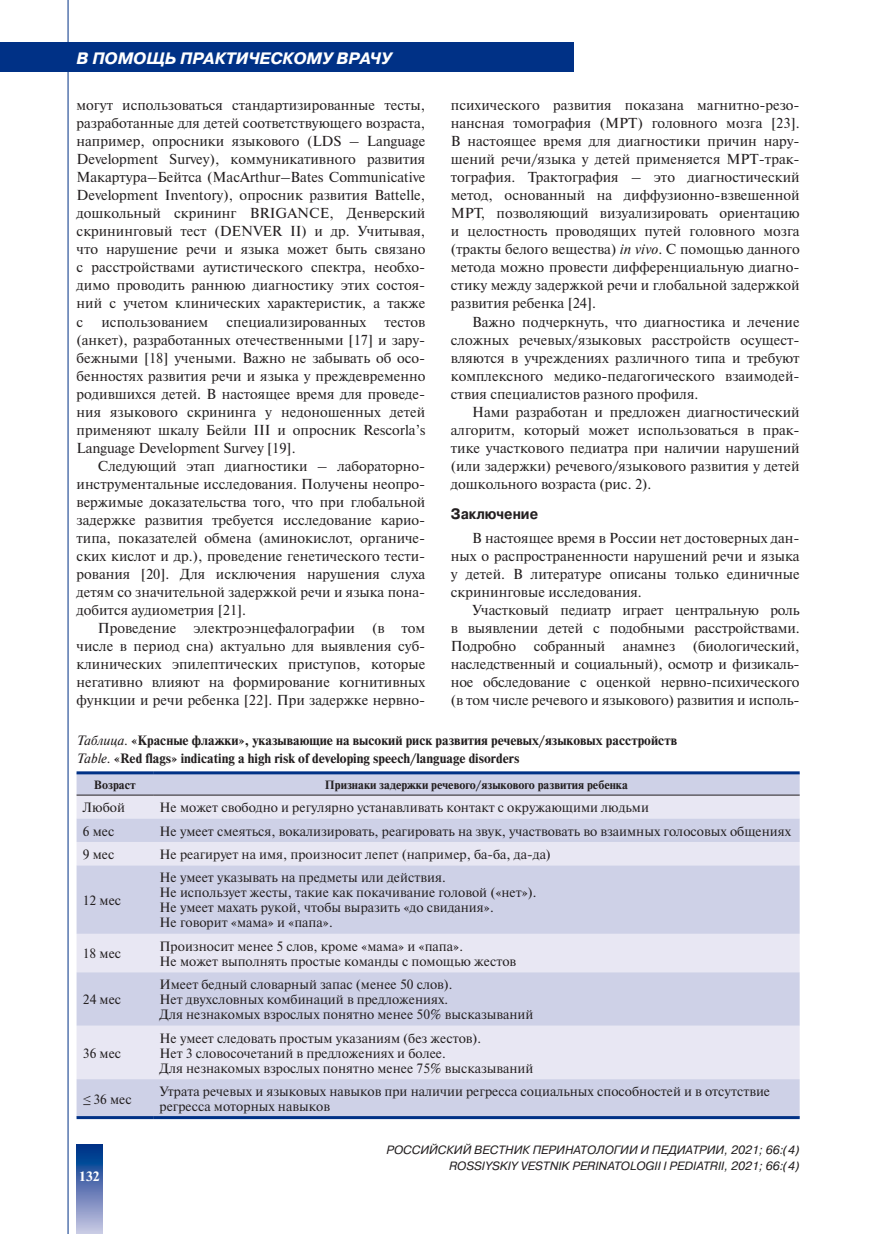
<style>
.page{position:relative;width:872px;height:1234px;background:#fff}
.page>*{position:absolute;margin:0;border:0;box-sizing:border-box;transform-origin:0 0}
.t1{font:italic 700 16.5px "Pragmatica C";color:#fff}
.t2{font:700 15px "Pragmatica C";color:#231f20;scale:.9 1}
.t3{font:14.4px/18px "Newton C";color:#231f20;text-align:justify}
.t4{font:13.5px/15px "Newton C";color:#231f20}
.t5{font:700 13.5px/18px "Newton C";color:#231f20}
.t6{font:700 13.5px "Newton C";color:#fff}
.t7{font:italic 12px/16.5px "Pragmatica C";color:#231f20;text-align:right}
.t8{font:700 12px "Newton C";color:#231f20}
.s1{font-style:italic}
.s2{font-weight:400;font-style:italic}
.s3{font-family:"Times New Roman";font-style:italic}
</style>
<div class="page">
<div style="left:0;top:43px;width:574px;height:29px;background:#003186"></div>
<svg style="left:77px;top:1144px;width:25px;height:89px;background:#5a78b3"></svg>
<hr style="left:68px;top:0;width:1px;height:1233px;background:#003186">
<div style="left:77px;top:774px;width:722px;height:20px;background:#ced1e7"></div>
<div style="left:77px;top:795px;width:722px;height:283px;background:#e8e7f3"></div>
<svg style="left:77px;top:818px;width:722px;height:207px;background:#d5d7ea"></svg>
<div style="left:77px;top:1078px;width:722px;height:37px;background:#ced1e7"></div>
<hr style="left:77px;top:771px;width:76px;height:3px;background:#003186">
<hr style="left:153px;top:771px;width:646px;height:3px;background:#003186">
<hr style="left:77px;top:794px;width:76px;height:1px;background:#231f20">
<hr style="left:153px;top:794px;width:646px;height:1px;background:#231f20">
<hr style="left:77px;top:1115px;width:76px;height:3px;background:#003186">
<hr style="left:153px;top:1115px;width:646px;height:3px;background:#003186">
<p class="t1" style="left:77px;top:49px;width:317px">В ПОМОЩЬ ПРАКТИЧЕСКОМУ ВРАЧУ</p>
<p class="t3" style="left:77px;top:96px;width:350px">могут использоваться стандартизированные тесты, разработанные для детей соответствующего возраста, например, опросники языкового (LDS – Language Development Survey), коммуникативного развития Макартура–Бейтса (MacArthur–Bates Communicative Development Inventory), опросник развития Battelle, дошкольный скрининг BRIGANCE, Денверский скрининговый тест (DENVER II) и др. Учитывая, что нарушение речи и языка может быть связано с расстройствами аутистического спектра, необхо&shy;димо проводить раннюю диагностику этих состоя&shy;ний с учетом клинических характеристик, а также с</p>
<p class="t3" style="left:101px;top:312px;width:108px">использованием</p>
<p class="t3" style="left:226px;top:312px;width:141px">специализированных</p>
<p class="t3" style="left:77px;top:312px;width:350px;text-indent:308px">тестов (анкет), разработанных отечественными [17] и зару&shy;бежными [18] учеными. Важно не забывать об осо&shy;бенностях развития речи и языка у преждевременно родившихся детей. В настоящее время для проведе&shy;ния языкового скрининга у недоношенных детей применяют шкалу Бейли III и опросник Rescorla’s Language Development Survey [19].</p>
<p class="t3" style="left:77px;top:456px;width:350px;text-indent:21px">Следующий этап диагностики – лабораторно&shy;инструментальные исследования. Получены неопро&shy;вержимые доказательства того, что при глобальной задержке развития требуется исследование карио&shy;типа, показателей обмена (аминокислот, органиче&shy;ских кислот и др.), проведение генетического тести&shy;рования [20]. Для исключения нарушения слуха детям со значительной задержкой речи и языка пона&shy;добится аудиометрия [21].</p>
<p class="t3" style="left:77px;top:618px;width:350px;text-indent:21px">Проведение электроэнцефалографии (в том числе в период сна) актуально для выявления суб&shy;клинических эпилептических приступов, которые негативно влияют на формирование когнитивных функции и речи ребенка [22]. При задержке нервно-</p>
<p class="t3" style="left:451px;top:96px;width:350px">психического развития показана магнитно-резо&shy;нансная томография (МРТ) головного мозга [23].<br>В настоящее время для диагностики причин нару&shy;шений речи/языка у детей применяется МРТ-трак&shy;тография. Трактография – это диагностический метод, основанный на диффузионно-взвешенной МРТ, позволяющий визуализировать ориентацию и целостность проводящих путей головного мозга (тракты белого вещества) <span class="s1">in vivo</span>. С помощью данного метода можно провести дифференциальную диагно&shy;стику между задержкой речи и глобальной задержкой развития ребенка [24].</p>
<p class="t3" style="left:451px;top:312px;width:350px;text-indent:21px">Важно подчеркнуть, что диагностика и лечение сложных речевых/языковых расстройств осущест&shy;вляются в учреждениях различного типа и требуют комплексного медико-педагогического взаимодей&shy;ствия специалистов разного профиля.</p>
<p class="t3" style="left:451px;top:402px;width:350px;text-indent:21px">Нами разработан и предложен диагностический алгоритм, который может использоваться в прак&shy;тике участкового педиатра при наличии нарушений (или задержки) речевого/языкового развития у детей дошкольного возраста (рис. 2).</p>
<p class="t2" style="left:451px;top:506px;width:98px">Заключение</p>
<p class="t3" style="left:451px;top:528px;width:350px;text-indent:21px">В настоящее время в России нет достоверных дан&shy;ных о распространенности нарушений речи и языка у детей. В литературе описаны только единичные скрининговые исследования.</p>
<p class="t3" style="left:451px;top:600px;width:350px;text-indent:21px">Участковый педиатр играет центральную роль в выявлении детей с подобными расстройствами.<br>Подробно собранный анамнез (биологический, наследственный и социальный), осмотр и физикаль&shy;ное обследование с оценкой нервно-психического (в том числе речевого и языкового) развития и исполь-</p>
<p class="t5" style="left:77px;top:731px;width:602px"><span class="s2">Таблица.</span> «Красные флажки», указывающие на высокий риск развития речевых/языковых расстройств<br><span class="s2">Table.</span> «Red flags» indicating a high risk of developing speech/language disorders</p>
<p class="t8" style="left:94px;top:777px;width:43px">Возраст</p>
<p class="t8" style="left:325px;top:777px;width:304px">Признаки задержки речевого/языкового развития ребенка</p>
<p class="t4" style="left:83px;top:799px;width:44px">Любой</p>
<p class="t4" style="left:159px;top:799px;width:491px">Не может свободно и регулярно устанавливать контакт с окружающими людьми</p>
<p class="t4" style="left:83px;top:823px;width:33px">6 мес</p>
<p class="t4" style="left:159px;top:823px;width:633px">Не умеет смеяться, вокализировать, реагировать на звук, участвовать во взаимных голосовых общениях</p>
<p class="t4" style="left:83px;top:846px;width:33px">9 мес</p>
<p class="t4" style="left:159px;top:846px;width:393px">Не реагирует на имя, произносит лепет (например, ба-ба, да-да)</p>
<p class="t4" style="left:83px;top:892px;width:40px">12 мес</p>
<p class="t4" style="left:159px;top:870px;width:379px">Не умеет указывать на предметы или действия.<br>Не использует жесты, такие как покачивание головой («нет»).<br>Не умеет махать рукой, чтобы выразить «до свидания».<br>Не говорит «мама» и «папа».</p>
<p class="t4" style="left:83px;top:946px;width:40px">18 мес</p>
<p class="t4" style="left:159px;top:938px;width:358px">Произносит менее 5 слов, кроме «мама» и «папа».<br>Не может выполнять простые команды с помощью жестов</p>
<p class="t4" style="left:83px;top:991px;width:40px">24 мес</p>
<p class="t4" style="left:159px;top:976px;width:375px">Имеет бедный словарный запас (менее 50 слов).<br>Нет двухсловных комбинаций в предложениях.<br>Для незнакомых взрослых понятно менее 50% высказываний</p>
<p class="t4" style="left:83px;top:1045px;width:40px">36 мес</p>
<p class="t4" style="left:159px;top:1030px;width:375px">Не умеет следовать простым указаниям (без жестов).<br>Нет 3 словосочетаний в предложениях и более.<br>Для незнакомых взрослых понятно менее 75% высказываний</p>
<p class="t4" style="left:83px;top:1091px;width:50px"><span class="s3">≤</span> 36 мес</p>
<p class="t4" style="left:159px;top:1083px;width:612px">Утрата речевых и языковых навыков при наличии регресса социальных способностей и в отсутствие регресса моторных навыков</p>
<p class="t6" style="left:79px;top:1168px;width:22px">132</p>
<p class="t7" style="left:386px;top:1141px;width:415px">РОССИЙСКИЙ ВЕСТНИК ПЕРИНАТОЛОГИИ И ПЕДИАТРИИ, 2021; 66:(4)<br>ROSSIYSKIY VESTNIK PERINATOLOGII I PEDIATRII, 2021; 66:(4)</p>
</div>
